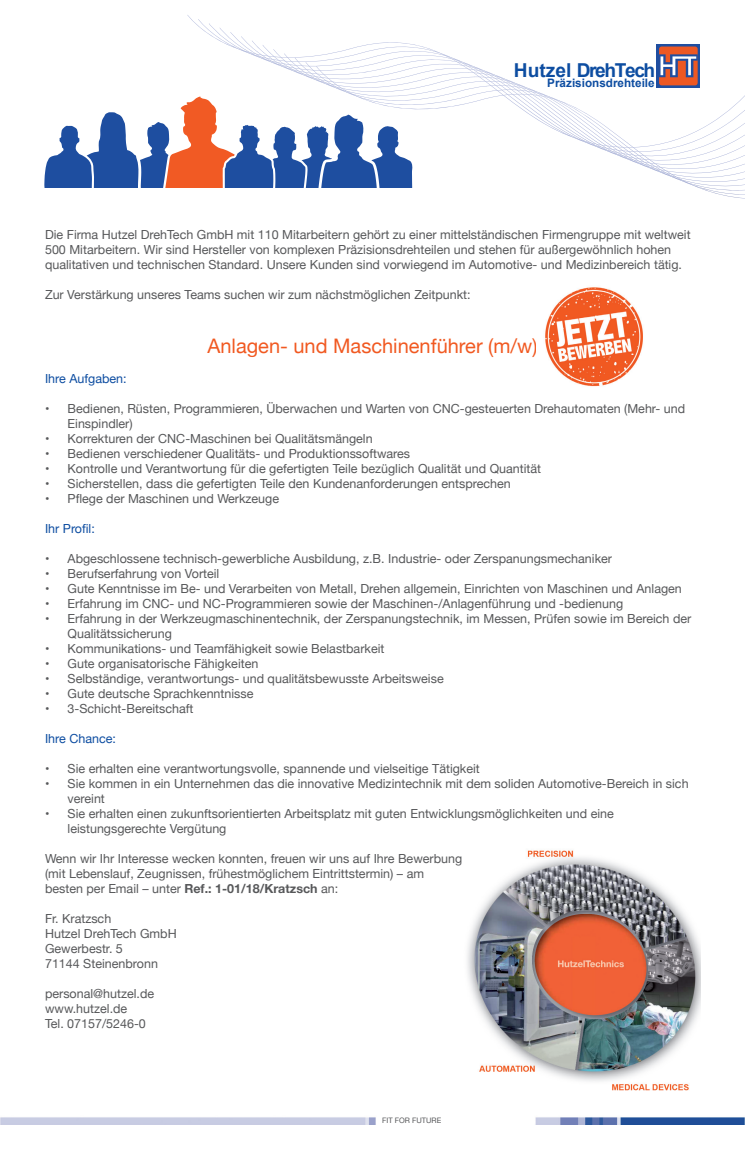
<style>
.page{position:relative;width:745px;height:1170px;background:#fff}
.page>*{position:absolute;margin:0;border:0;box-sizing:border-box;transform-origin:0 0}
.t1{font:20px "Helvetica Neue";color:#f15921}
.t2{font:700 19.12px "Arial";letter-spacing:-.075em;color:#0d4da1}
.t3{font:12.5px/15px "Helvetica Neue";color:#57585a}
.t4{font:12.5px "Helvetica Neue";color:#0d4da1}
.t5{font:700 11.75px "Arial";color:#0d4da1}
.t6{font:7.5px "Helvetica Neue";color:#57585a}
.s1{font-weight:700}
</style>
<div class="page">
<svg style="left:739px;top:164px;width:5px;height:35px"></svg>
<img style="left:697px;top:125px;width:42px;height:73px">
<img style="left:467px;top:850px;width:233px;height:241px">
<svg style="left:697px;top:45px;width:2px;height:43px"></svg>
<svg style="left:44px;top:43px;width:653px;height:144px"></svg>
<img style="left:0;top:1117px;width:744px;height:7px">
<img style="left:545px;top:287px;width:98px;height:100px">
<h2 class="t2" style="left:513px;top:58px;width:143px">Hutzel DrehTech</h2>
<p class="t5" style="left:547px;top:75px;width:109px">Präzisionsdrehteile</p>
<p class="t3" style="left:45px;top:227px;width:646px">Die Firma Hutzel DrehTech GmbH mit 110 Mitarbeitern gehört zu einer mittelständischen Firmengruppe mit weltweit<br>500 Mitarbeitern. Wir sind Hersteller von komplexen Präzisionsdrehteilen und stehen für außergewöhnlich hohen qualitativen und technischen Standard. Unsere Kunden sind vorwiegend im Automotive- und Medizinbereich tätig.</p>
<p class="t3" style="left:45px;top:287px;width:427px">Zur Verstärkung unseres Teams suchen wir zum nächstmöglichen Zeitpunkt:</p>
<h1 class="t1" style="left:207px;top:331px;width:331px">Anlagen- und Maschinenführer (m/w)</h1>
<p class="t4" style="left:45px;top:369px;width:83px">Ihre Aufgaben:</p>
<p class="t3" style="left:68px;top:401px;width:618px;text-indent:-22px">• Bedienen, Rüsten, Programmieren, Überwachen und Warten von CNC-gesteuerten Drehautomaten (Mehr- und<br>Einspindler)</p>
<p class="t3" style="left:45px;top:431px;width:329px">• Korrekturen der CNC-Maschinen bei Qualitätsmängeln</p>
<p class="t3" style="left:45px;top:446px;width:366px">• Bedienen verschiedener Qualitäts- und Produktionssoftwares</p>
<p class="t3" style="left:45px;top:461px;width:497px">• Kontrolle und Verantwortung für die gefertigten Teile bezüglich Qualität und Quantität</p>
<p class="t3" style="left:45px;top:476px;width:467px">• Sicherstellen, dass die gefertigten Teile den Kundenanforderungen entsprechen</p>
<p class="t3" style="left:45px;top:491px;width:235px">• Pflege der Maschinen und Werkzeuge</p>
<p class="t4" style="left:45px;top:519px;width:51px">Ihr Profil:</p>
<p class="t3" style="left:45px;top:551px;width:568px">• Abgeschlossene technisch-gewerbliche Ausbildung, z.B. Industrie- oder Zerspanungsmechaniker</p>
<p class="t3" style="left:45px;top:566px;width:176px">• Berufserfahrung von Vorteil</p>
<p class="t3" style="left:45px;top:581px;width:638px">• Gute Kenntnisse im Be- und Verarbeiten von Metall, Drehen allgemein, Einrichten von Maschinen und Anlagen</p>
<p class="t3" style="left:45px;top:596px;width:579px">• Erfahrung im CNC- und NC-Programmieren sowie der Maschinen-/Anlagenführung und -bedienung</p>
<p class="t3" style="left:68px;top:611px;width:625px;text-indent:-22px">• Erfahrung in der Werkzeugmaschinentechnik, der Zerspanungstechnik, im Messen, Prüfen sowie im Bereich der<br>Qualitätssicherung</p>
<p class="t3" style="left:45px;top:641px;width:341px">• Kommunikations- und Teamfähigkeit sowie Belastbarkeit</p>
<p class="t3" style="left:45px;top:656px;width:215px">• Gute organisatorische Fähigkeiten</p>
<p class="t3" style="left:45px;top:671px;width:400px">• Selbständige, verantwortungs- und qualitätsbewusste Arbeitsweise</p>
<p class="t3" style="left:45px;top:686px;width:210px">• Gute deutsche Sprachkenntnisse</p>
<p class="t3" style="left:45px;top:701px;width:150px">• 3-Schicht-Bereitschaft</p>
<p class="t4" style="left:45px;top:729px;width:72px">Ihre Chance:</p>
<p class="t3" style="left:45px;top:761px;width:436px">• Sie erhalten eine verantwortungsvolle, spannende und vielseitige Tätigkeit</p>
<p class="t3" style="left:68px;top:776px;width:622px;text-indent:-22px">• Sie kommen in ein Unternehmen das die innovative Medizintechnik mit dem soliden Automotive-Bereich in sich vereint</p>
<p class="t3" style="left:68px;top:806px;width:547px;text-indent:-22px">• Sie erhalten einen zukunftsorientierten Arbeitsplatz mit guten Entwicklungsmöglichkeiten und eine leistungsgerechte Vergütung</p>
<p class="t3" style="left:45px;top:851px;width:418px">Wenn wir Ihr Interesse wecken konnten, freuen wir uns auf Ihre Bewerbung (mit Lebenslauf, Zeugnissen, frühestmöglichem Eintrittstermin) – am besten per Email – unter <span class="s1">Ref.: 1-01/18/Kratzsch</span> an:</p>
<p class="t3" style="left:45px;top:911px;width:133px">Fr. Kratzsch<br>Hutzel DrehTech GmbH<br>Gewerbestr. 5<br>71144 Steinenbronn</p>
<p class="t3" style="left:45px;top:986px;width:111px">personal@hutzel.de www.hutzel.de<br>Tel. 07157/5246-0</p>
<p class="t6" style="left:382px;top:1114px;width:61px">FIT FOR FUTURE</p>
</div>
